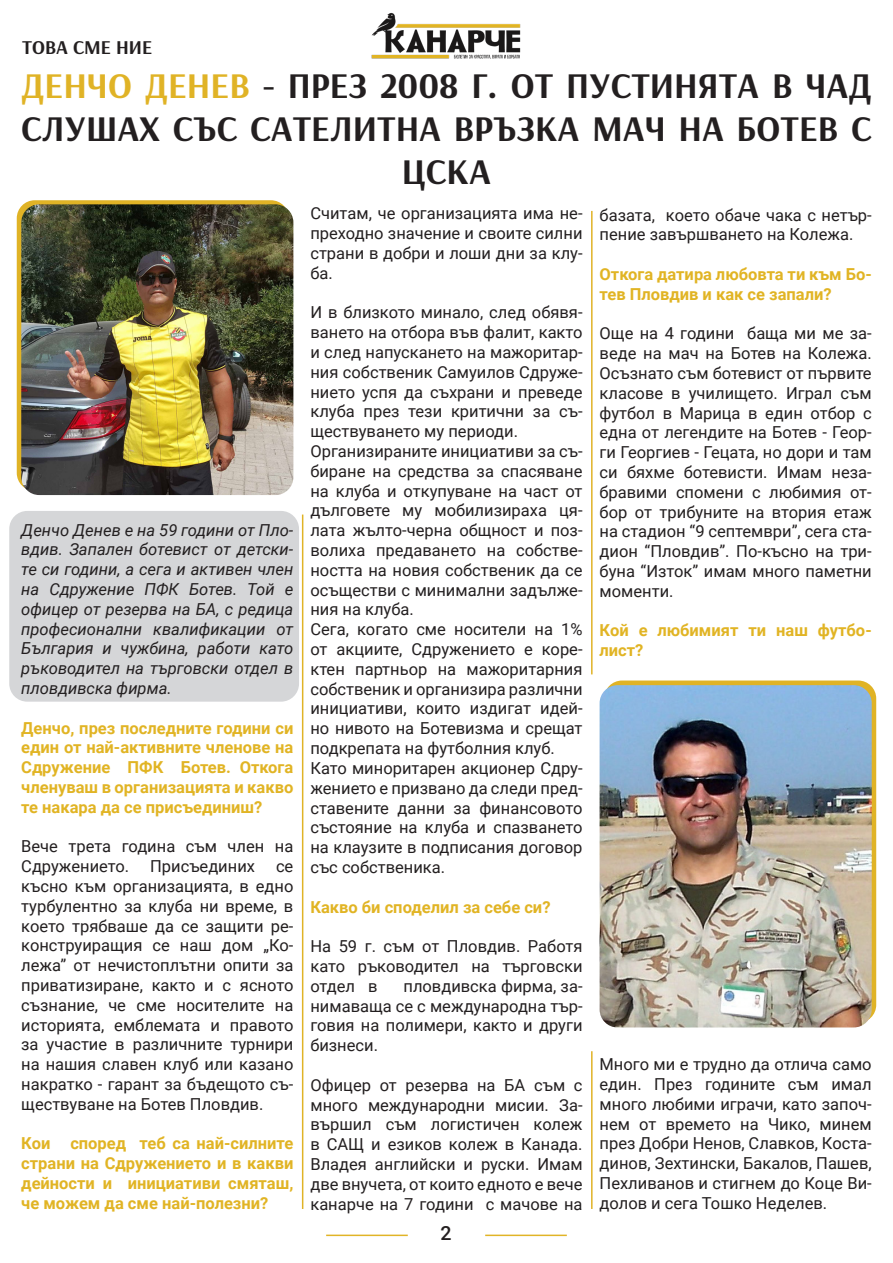
<style>
.page{position:relative;width:893px;height:1263px;background:#fff}
.page>*{position:absolute;margin:0;border:0;box-sizing:border-box;transform-origin:0 0}
.t1{font:700 36px/43.2px "Arsenal";color:#231f20;text-align:center}
.t2{font:700 19.5px "Arsenal";color:#231f20}
.t3{font:500 19.5px "Roboto";color:#231f20}
.t4{font:16.5px/19.8px "Roboto";color:#231f20;text-align:justify}
.t5{font:700 16.5px/19.8px "Roboto";color:#e1b424;text-align:justify}
.t6{font:italic 16.5px/19.8px "Roboto";color:#231f20;text-align:justify}
.s1{color:#e0b326}
</style>
<div class="page">
<img style="left:371px;top:12px;width:150px;height:47px">
<hr style="left:326px;top:1234px;width:82px;height:2px;background:#e1b427">
<hr style="left:485px;top:1234px;width:82px;height:2px;background:#e1b427">
<div style="left:9px;top:511px;width:290px;height:191px;background:#d5d6d8;border-radius:18px"></div>
<div style="left:17px;top:200px;width:272px;height:291px;background:#e0b326;border-radius:18px"></div>
<img style="left:21px;top:204px;width:272px;height:291px">
<div style="left:604px;top:680px;width:272px;height:343px;background:#e0b326;border-radius:18px"></div>
<img style="left:600px;top:685px;width:272px;height:342px">
<hr style="left:302px;top:514px;width:1px;height:695px;background:#e0b326">
<hr style="left:591px;top:211px;width:2px;height:463px;background:#e0b326">
<hr style="left:591px;top:1051px;width:2px;height:158px;background:#e0b326">
<p class="t2" style="left:22px;top:34px;width:132px">ТОВА СМЕ НИЕ</p>
<p class="t1" style="left:21px;top:63px;width:852px"><span class="s1">ДЕНЧО ДЕНЕВ</span> - ПРЕЗ 2008 Г. ОТ ПУСТИНЯТА В ЧАД<br>СЛУШАХ СЪС САТЕЛИТНА ВРЪЗКА МАЧ НА БОТЕВ С<br>ЦСКА</p>
<p class="t6" style="left:21px;top:519px;width:274px">Денчо Денев е на 59 години от Пло&shy;вдив. Запален ботевист от детски&shy;те си години, а сега и активен член на Сдружение ПФК Ботев. Той е офицер от резерва на БА, с редица професионални квалификации от България и чужбина, работи като ръководител на търговски отдел в пловдивска фирма.</p>
<p class="t5" style="left:21px;top:717px;width:274px">Денчо, през последните години си един от най-активните членове на Сдружение ПФК Ботев. Откога членуваш в организацията и какво те накара да се присъединиш?</p>
<p class="t4" style="left:21px;top:836px;width:274px">Вече трета година съм член на<br>Сдружението.</p>
<p class="t4" style="left:150px;top:856px;width:106px">Присъединих</p>
<p class="t4" style="left:21px;top:856px;width:274px;text-indent:255px">се късно към организацията, в едно турбулентно за клуба ни време, в което трябваше да се защити ре&shy;конструиращия се наш дом „Ко&shy;лежа” от нечистоплътни опити за приватизиране, както и с ясното съзнание, че сме носителите на историята, емблемата и правото за участие в различните турнири на нашия славен клуб или казано накратко - гарант за бъдещото съ&shy;ществуване на Ботев Пловдив.</p>
<p class="t5" style="left:21px;top:1133px;width:274px">Кои според теб са най-силните страни на Сдружението и в какви дейности и инициативи смяташ, че можем да сме най-полезни?</p>
<p class="t4" style="left:310px;top:203px;width:274px">Считам, че организацията има не&shy;преходно значение и своите силни страни в добри и лоши дни за клу&shy;ба.</p>
<p class="t4" style="left:310px;top:302px;width:274px">И в близкото минало, след обявя&shy;ването на отбора във фалит, както и след напускането на мажоритар&shy;ния собственик Самуилов Сдруже&shy;нието успя да съхрани и преведе клуба през тези критични за съ&shy;ществуването му периоди.</p>
<p class="t4" style="left:310px;top:441px;width:274px">Организираните инициативи за съ&shy;биране на средства за спасяване на клуба и откупуване на част от дълговете му мобилизираха ця&shy;лата жълто-черна общност и поз&shy;волиха предаването на собстве&shy;ността на новия собственик да се осъществи с минимални задълже&shy;ния на клуба.</p>
<p class="t4" style="left:310px;top:619px;width:274px">Сега, когато сме носители на 1% от акциите, Сдружението е коре&shy;ктен партньор на мажоритарния собственик и организира различни инициативи, които издигат идей&shy;но нивото на Ботевизма и срещат подкрепата на футболния клуб.</p>
<p class="t4" style="left:310px;top:757px;width:274px">Като миноритарен акционер Сдру&shy;жението е призвано да следи пред&shy;ставените данни за финансовото състояние на клуба и спазването на клаузите в подписания договор със собственика.</p>
<p class="t5" style="left:310px;top:896px;width:242px">Какво би споделил за себе си?</p>
<p class="t4" style="left:310px;top:936px;width:274px">На 59 г. съм от Пловдив. Работя като ръководител на търговски отдел в</p>
<p class="t4" style="left:310px;top:975px;width:274px;text-indent:93px">пловдивска фирма, за&shy;нимаваща се с международна тър&shy;говия на полимери, както и други бизнеси.</p>
<p class="t4" style="left:310px;top:1074px;width:274px">Офицер от резерва на БА съм с много международни мисии. За&shy;вършил съм логистичен колеж в САЩ и езиков колеж в Канада.<br>Владея английски и руски. Имам две внучета, от които едното е вече канарче на 7 години с мачове на</p>
<p class="t3" style="left:440px;top:1220px;width:13px">2</p>
<p class="t4" style="left:600px;top:204px;width:274px">базата, което обаче чака с нетър&shy;пение завършването на Колежа.</p>
<p class="t5" style="left:600px;top:263px;width:274px">Откога датира любовта ти към Бо&shy;тев Пловдив и как се запали?</p>
<p class="t4" style="left:600px;top:323px;width:274px">Още на 4 години баща ми ме за&shy;веде на мач на Ботев на Колежа.<br>Осъзнато съм ботевист от първите класове в училището. Играл съм футбол в Марица в един отбор с една от легендите на Ботев - Геор&shy;ги Георгиев - Гецата, но дори и там си бяхме ботевисти. Имам неза&shy;бравими спомени с любимия от&shy;бор от трибуните на втория етаж на стадион “9 септември”, сега ста&shy;дион “Пловдив”. По-късно на три&shy;буна “Изток” имам много паметни моменти.</p>
<p class="t5" style="left:600px;top:620px;width:274px">Кой е любимият ти наш футбо&shy;лист?</p>
<p class="t4" style="left:600px;top:1054px;width:274px">Много ми е трудно да отлича само един. През годините съм имал много любими играчи, като започ&shy;нем от времето на Чико, минем през Добри Ненов, Славков, Коста&shy;динов, Зехтински, Бакалов, Пашев, Пехливанов и стигнем до Коце Ви&shy;долов и сега Тошко Неделев.</p>
</div>
